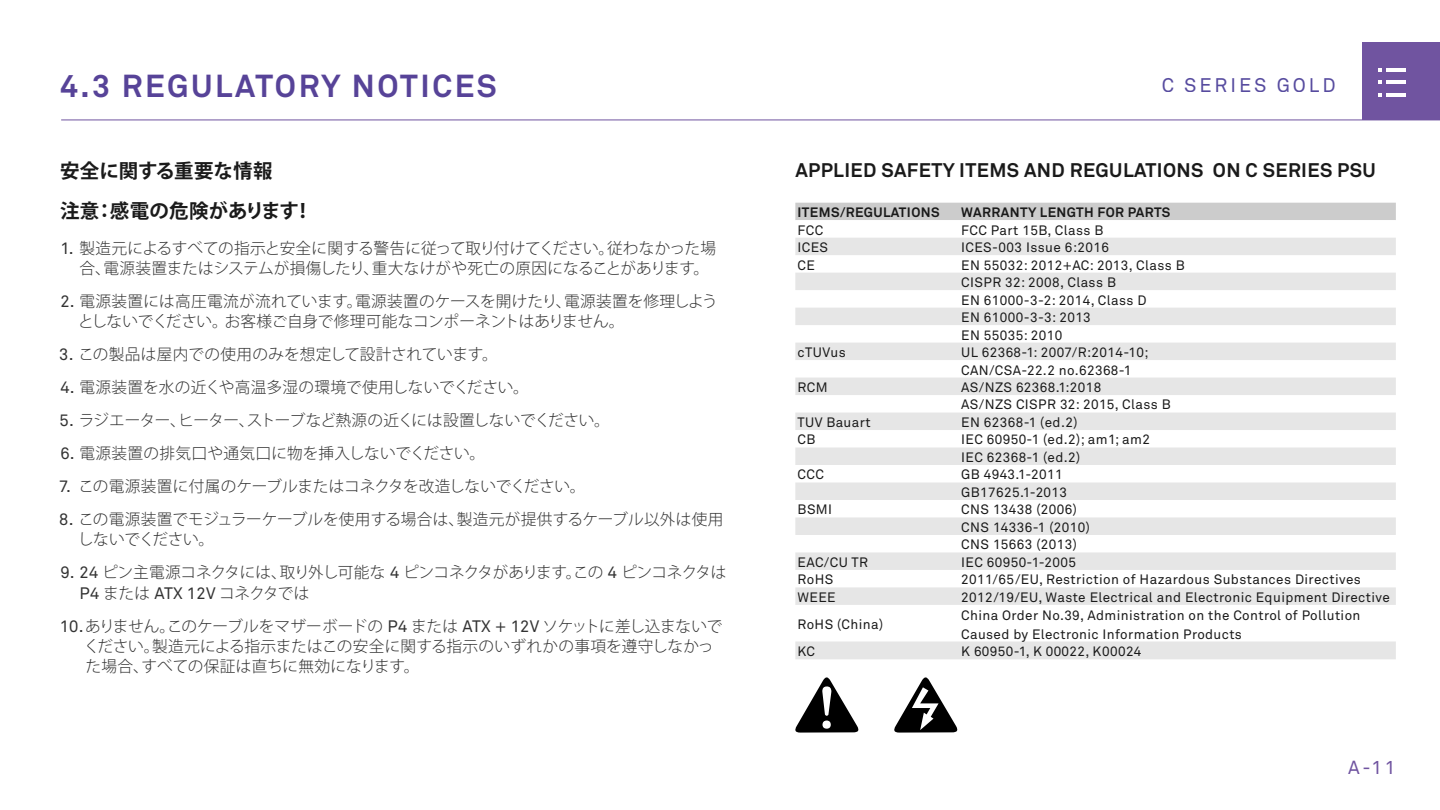
<style>
.page{position:relative;width:1440px;height:810px;background:#fff}
.page>*{position:absolute;margin:0;border:0;box-sizing:border-box;transform-origin:0 0}
.t1{font:700 31.5px "Akkurat Pro";letter-spacing:.08em;color:#574398}
.t2{font:700 19.5px "Akkurat Pro";letter-spacing:.02em;color:#1a1a1a}
.t3{font:700 19.5px/39.8px "Koz Go Pr 6 N";color:#1a1a1a}
.t4{font:19.5px "Akkurat Pro";letter-spacing:.15em;color:#2d1f87}
.t5{font:18.75px "Akkurat Pro";color:#7054a0}
.t6{font:300 15.67px/20.2px "Koz Go Pr 6 N";color:#333}
.t7{font:300 15.67px/20.2px "Koz Go Pr 6 N";letter-spacing:-.035em;color:#333}
.t8{font:300 15.67px "Koz Go Pr 6 N";letter-spacing:.02em;color:#333}
.t9{font:300 15.67px "Koz Go Pr 6 N";letter-spacing:-.04em;color:#333}
.t10{font:13.5px/17.5px "Akkurat Pro";letter-spacing:.03em;color:#1a1a1a}
.t11{font:700 13.5px "Akkurat Pro";letter-spacing:.03em;color:#1a1a1a}
.s1{font-family:"Akkurat Pro";font-weight:400;font-size:16.5px}
.s2{font-family:"Akkurat Pro";font-weight:400;font-size:16.42px}
</style>
<div class="page">
<hr style="left:61px;top:120px;width:1379px;height:1px;background:#7054a0">
<div style="left:1363px;top:43px;width:77px;height:77px;background:#7054a0"></div>
<svg style="left:1378px;top:68px;width:4px;height:3px"></svg>
<hr style="left:1386px;top:68px;width:20px;height:3px;background:#fff">
<svg style="left:1378px;top:81px;width:4px;height:3px"></svg>
<hr style="left:1386px;top:81px;width:20px;height:3px;background:#fff">
<svg style="left:1378px;top:93px;width:4px;height:4px"></svg>
<hr style="left:1386px;top:93px;width:20px;height:4px;background:#fff">
<svg style="left:894px;top:677px;width:64px;height:56px"></svg>
<svg style="left:795px;top:677px;width:64px;height:56px"></svg>
<div style="left:795px;top:203px;width:601px;height:17px;background:#ccc"></div>
<svg style="left:795px;top:238px;width:601px;height:421px"></svg>
<h1 class="t1" style="left:60px;top:66px;width:438px">4.3 REGULATORY NOTICES</h1>
<h2 class="t4" style="left:1162px;top:74px;width:176px">C SERIES GOLD</h2>
<h2 class="t3" style="left:60px;top:151px;width:254px">安全に関する重要な情報<br>注意：感電の危険があります！</h2>
<p class="t6" style="left:80px;top:238px;width:638px;text-indent:-19px"><span class="s1">1.</span> 製造元によるすべての指示と安全に関する警告に従って取り付けてください。従わなかった場合、電源装置またはシステムが損傷したり、重大なけがや死亡の原因になることがあります。</p>
<p class="t6" style="left:78px;top:291px;width:641px;text-indent:-18px"><span class="s1">2.</span> 電源装置には高圧電流が流れています。電源装置のケースを開けたり、電源装置を修理しようとしないでください。お客様ご自身で修理可能なコンポーネントはありません。</p>
<p class="t6" style="left:59px;top:344px;width:440px"><span class="s1">3.</span> この製品は屋内での使用のみを想定して設計されています。</p>
<p class="t8" style="left:60px;top:378px;width:470px"><span class="s1">4.</span> 電源装置を水の近くや高温多湿の環境で使用しないでください。</p>
<p class="t9" style="left:60px;top:411px;width:552px"><span class="s1">5.</span> ラジエーター、ヒーター、ストーブなど熱源の近くには設置しないでください。</p>
<p class="t8" style="left:60px;top:444px;width:426px"><span class="s1">6.</span> 電源装置の排気口や通気口に物を挿入しないでください。</p>
<p class="t6" style="left:59px;top:476px;width:528px"><span class="s1">7.</span> この電源装置に付属のケーブルまたはコネクタを改造しないでください。</p>
<p class="t6" style="left:78px;top:509px;width:647px;text-indent:-19px"><span class="s1">8.</span> この電源装置でモジュラーケーブルを使用する場合は、製造元が提供するケーブル以外は使用しないでください。</p>
<p class="t7" style="left:79px;top:563px;width:648px;text-indent:-19px"><span class="s1">9.</span> <span class="s2">24</span> ピン主電源コネクタには、取り外し可能な <span class="s2">4</span> ピンコネクタがあります。この <span class="s2">4</span> ピンコネクタは<br><span class="s2">P4</span> または <span class="s2">ATX 12V</span> コネクタでは</p>
<p class="t6" style="left:84px;top:616px;width:640px;text-indent:-25px"><span class="s1">10.</span>ありません。このケーブルをマザーボードの <span class="s2">P4</span> または <span class="s2">ATX + 12V</span> ソケットに差し込まないでください。製造元による指示またはこの安全に関する指示のいずれかの事項を遵守しなかった場合、すべての保証は直ちに無効になります。</p>
<h2 class="t2" style="left:795px;top:158px;width:582px">APPLIED SAFETY ITEMS AND REGULATIONS ON C SERIES PSU</h2>
<p class="t11" style="left:798px;top:204px;width:144px">ITEMS/REGULATIONS</p>
<p class="t11" style="left:961px;top:204px;width:211px">WARRANTY LENGTH FOR PARTS</p>
<p class="t10" style="left:798px;top:222px;width:27px">FCC</p>
<p class="t10" style="left:961px;top:222px;width:144px">FCC Part 15B, Class B</p>
<p class="t10" style="left:798px;top:239px;width:32px">ICES</p>
<p class="t10" style="left:961px;top:239px;width:149px">ICES-003 Issue 6:2016</p>
<p class="t10" style="left:798px;top:257px;width:19px">CE</p>
<p class="t10" style="left:961px;top:257px;width:225px">EN 55032: 2012+AC: 2013, Class B<br>CISPR 32: 2008, Class B<br>EN 61000-3-2: 2014, Class D<br>EN 61000-3-3: 2013<br>EN 55035: 2010</p>
<p class="t10" style="left:798px;top:344px;width:50px">cTUVus</p>
<p class="t10" style="left:961px;top:344px;width:189px">UL 62368-1: 2007/R:2014-10;<br>CAN/CSA-22.2 no.62368-1</p>
<p class="t10" style="left:798px;top:379px;width:32px">RCM</p>
<p class="t10" style="left:961px;top:379px;width:211px">AS/NZS 62368.1:2018<br>AS/NZS CISPR 32: 2015, Class B</p>
<p class="t10" style="left:798px;top:414px;width:75px">TUV Bauart</p>
<p class="t10" style="left:961px;top:414px;width:118px">EN 62368-1 (ed.2)</p>
<p class="t10" style="left:798px;top:431px;width:19px">CB</p>
<p class="t10" style="left:961px;top:431px;width:190px">IEC 60950-1 (ed.2); am1; am2<br>IEC 62368-1 (ed.2)</p>
<p class="t10" style="left:798px;top:466px;width:28px">CCC</p>
<p class="t10" style="left:961px;top:466px;width:107px">GB 4943.1-2011<br>GB17625.1-2013</p>
<p class="t10" style="left:798px;top:501px;width:36px">BSMI</p>
<p class="t10" style="left:961px;top:501px;width:130px">CNS 13438 (2006)<br>CNS 14336-1 (2010)<br>CNS 15663 (2013)</p>
<p class="t10" style="left:798px;top:554px;width:72px">EAC/CU TR</p>
<p class="t10" style="left:961px;top:554px;width:116px">IEC 60950-1-2005</p>
<p class="t10" style="left:798px;top:571px;width:37px">RoHS</p>
<p class="t10" style="left:961px;top:571px;width:401px">2011/65/EU, Restriction of Hazardous Substances Directives</p>
<p class="t10" style="left:798px;top:589px;width:40px">WEEE</p>
<p class="t10" style="left:961px;top:589px;width:430px">2012/19/EU, Waste Electrical and Electronic Equipment Directive</p>
<p class="t10" style="left:798px;top:616px;width:87px">RoHS (China)</p>
<p class="t10" style="left:961px;top:606px;width:401px;line-height:18.8px">China Order No.39, Administration on the Control of Pollution<br>Caused by Electronic Information Products</p>
<p class="t10" style="left:798px;top:643px;width:19px">KC</p>
<p class="t10" style="left:961px;top:643px;width:182px">K 60950-1, K 00022, K00024</p>
<h3 class="t5" style="left:1348px;top:756px;width:49px">A-11</h3>
</div>
